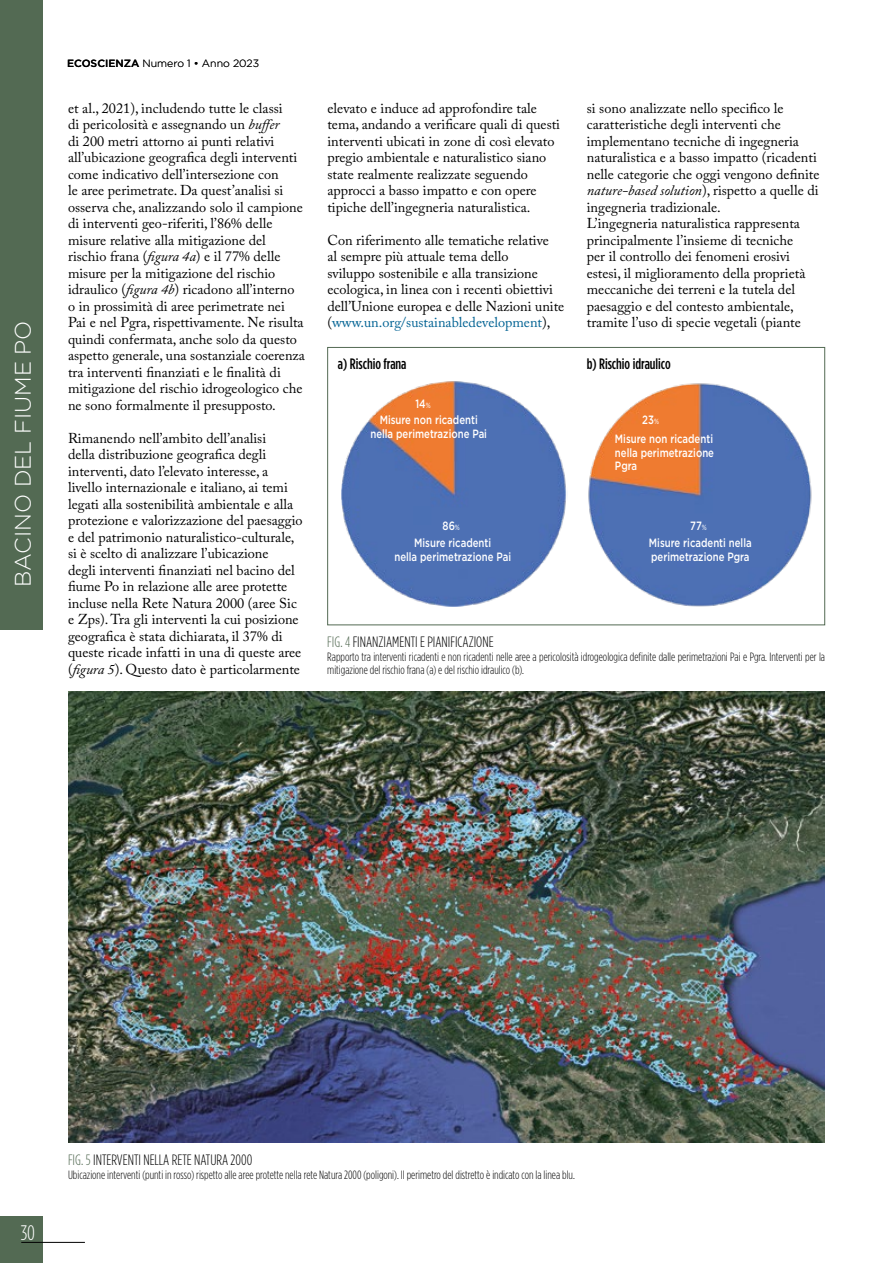
<style>
.page{position:relative;width:893px;height:1263px;background:#fff}
.page>*{position:absolute;margin:0;border:0;box-sizing:border-box;transform-origin:0 0}
.t1{font:300 22.5px "Gotham HTF";color:#fff}
.t2{font:300 condensed 21px "Gotham HTF";color:#fff}
.t3{font:500 condensed 15.15px "Gotham HTF";color:#000}
.t4{font:300 condensed 15px "Gotham HTF";color:#000}
.t5{font:14.25px/16.5px "Adobe Caslon Pro";color:#000}
.t6{font:300 condensed 12px/13.5px "Gotham HTF";color:#000}
.t7{font:500 12px/13.5px "Gotham HTF";color:#fff;text-align:center;scale:.8 1}
.t8{font:300 10.5px "Gotham HTF";color:#000}
.s1{font-weight:500}
.s2{font-style:italic}
.s3{color:#006293}
.s4{font-weight:400;font-size:7.5px}
.s5{color:#536a53}
</style>
<div class="page">
<div style="left:0;top:1216px;width:43px;height:47px;background:#536a53"></div>
<hr style="left:21px;top:1242px;width:64px;height:1px;background:#000">
<div style="left:0;top:0;width:43px;height:629px;background:#536a53"></div>
<img style="left:68px;top:692px;width:757px;height:451px">
<div style="left:327px;top:347px;width:498px;height:278px;border:1px solid #536a53"></div>
<img style="left:341px;top:381px;width:225px;height:225px">
<img style="left:588px;top:383px;width:224px;height:224px">
<h1 class="t1" style="left:11px;top:587px;width:268px;rotate:-90deg">BACINO DEL FIUME PO</h1>
<p class="t8" style="left:67px;top:57px;width:193px"><span class="s1">ECOSCIENZA</span> Numero 1 • Anno 2023</p>
<p class="t5" style="left:68px;top:99px;width:237px">et al., 2021), includendo tutte le classi<br>di pericolosità e assegnando un <span class="s2">buffer<br></span>di 200 metri attorno ai punti relativi all’ubicazione geografica degli interventi come indicativo dell’intersezione con<br>le aree perimetrate. Da quest’analisi si osserva che, analizzando solo il campione di interventi geo-riferiti, l’86% delle misure relative alla mitigazione del rischio frana (<span class="s2">figura 4a</span>) e il 77% delle misure per la mitigazione del rischio idraulico (<span class="s2">figura 4b</span>) ricadono all’interno o in prossimità di aree perimetrate nei Pai e nel Pgra, rispettivamente. Ne risulta quindi confermata, anche solo da questo aspetto generale, una sostanziale coerenza tra interventi finanziati e le finalità di mitigazione del rischio idrogeologico che ne sono formalmente il presupposto.</p>
<p class="t5" style="left:68px;top:429px;width:236px">Rimanendo nell’ambito dell’analisi<br>della distribuzione geografica degli interventi, dato l’elevato interesse, a livello internazionale e italiano, ai temi legati alla sostenibilità ambientale e alla protezione e valorizzazione del paesaggio e del patrimonio naturalistico-culturale, si è scelto di analizzare l’ubicazione<br>degli interventi finanziati nel bacino del fiume Po in relazione alle aree protette incluse nella Rete Natura 2000 (aree Sic e Zps). Tra gli interventi la cui posizione geografica è stata dichiarata, il 37% di queste ricade infatti in una di queste aree (<span class="s2">figura 5</span>). Questo dato è particolarmente</p>
<p class="t5" style="left:327px;top:99px;width:234px">elevato e induce ad approfondire tale tema, andando a verificare quali di questi interventi ubicati in zone di così elevato pregio ambientale e naturalistico siano state realmente realizzate seguendo approcci a basso impatto e con opere tipiche dell’ingegneria naturalistica.</p>
<p class="t5" style="left:327px;top:231px;width:238px">Con riferimento alle tematiche relative<br>al sempre più attuale tema dello<br>sviluppo sostenibile e alla transizione ecologica, in linea con i recenti obiettivi dell’Unione europea e delle Nazioni unite (<span class="s3">www.un.org/sustainabledevelopment</span>),</p>
<p class="t5" style="left:587px;top:99px;width:234px">si sono analizzate nello specifico le caratteristiche degli interventi che implementano tecniche di ingegneria naturalistica e a basso impatto (ricadenti nelle categorie che oggi vengono definite <span class="s2">nature-based solution</span>), rispetto a quelle di ingegneria tradizionale.<br>L’ingegneria naturalistica rappresenta principalmente l’insieme di tecniche<br>per il controllo dei fenomeni erosivi estesi, il miglioramento della proprietà meccaniche dei terreni e la tutela del paesaggio e del contesto ambientale, tramite l’uso di specie vegetali (piante</p>
<p class="t3" style="left:338px;top:356px;width:70px">a) Rischio frana</p>
<p class="t3" style="left:587px;top:356px;width:85px">b) Rischio idraulico</p>
<p class="t7" style="left:415px;top:397px;width:21px">14<span class="s4">%</span></p>
<p class="t7" style="left:370px;top:413px;width:147px">Misure non ricadenti nella perimetrazione Pai</p>
<p class="t7" style="left:642px;top:413px;width:23px">23<span class="s4">%</span></p>
<p class="t7" style="left:615px;top:432px;width:125px;text-align:justify">Misure non ricadenti nella perimetrazione Pgra</p>
<p class="t7" style="left:443px;top:519px;width:23px">86<span class="s4">%</span></p>
<p class="t7" style="left:690px;top:519px;width:22px">77<span class="s4">%</span></p>
<p class="t7" style="left:394px;top:536px;width:147px">Misure ricadenti<br>nella perimetrazione Pai</p>
<p class="t7" style="left:649px;top:536px;width:130px;text-align:left">Misure ricadenti nella perimetrazione Pgra</p>
<p class="t4" style="left:327px;top:634px;width:168px"><span class="s5">FIG. 4</span> FINANZIAMENTI E PIANIFICAZIONE</p>
<p class="t6" style="left:327px;top:650px;width:499px">Rapporto tra interventi ricadenti e non ricadenti nelle aree a pericolosità idrogeologica definite dalle perimetrazioni Pai e Pgra. Interventi per la mitigazione del rischio frana (a) e del rischio idraulico (b).</p>
<h2 class="t2" style="left:21px;top:1221px;width:16px">30</h2>
<p class="t4" style="left:68px;top:1152px;width:186px"><span class="s5">FIG. 5</span> INTERVENTI NELLA RETE NATURA 2000</p>
<p class="t6" style="left:68px;top:1167px;width:508px">Ubicazione interventi (punti in rosso) rispetto alle aree protette nella rete Natura 2000 (poligoni). Il perimetro del distretto è indicato con la linea blu.</p>
</div>
